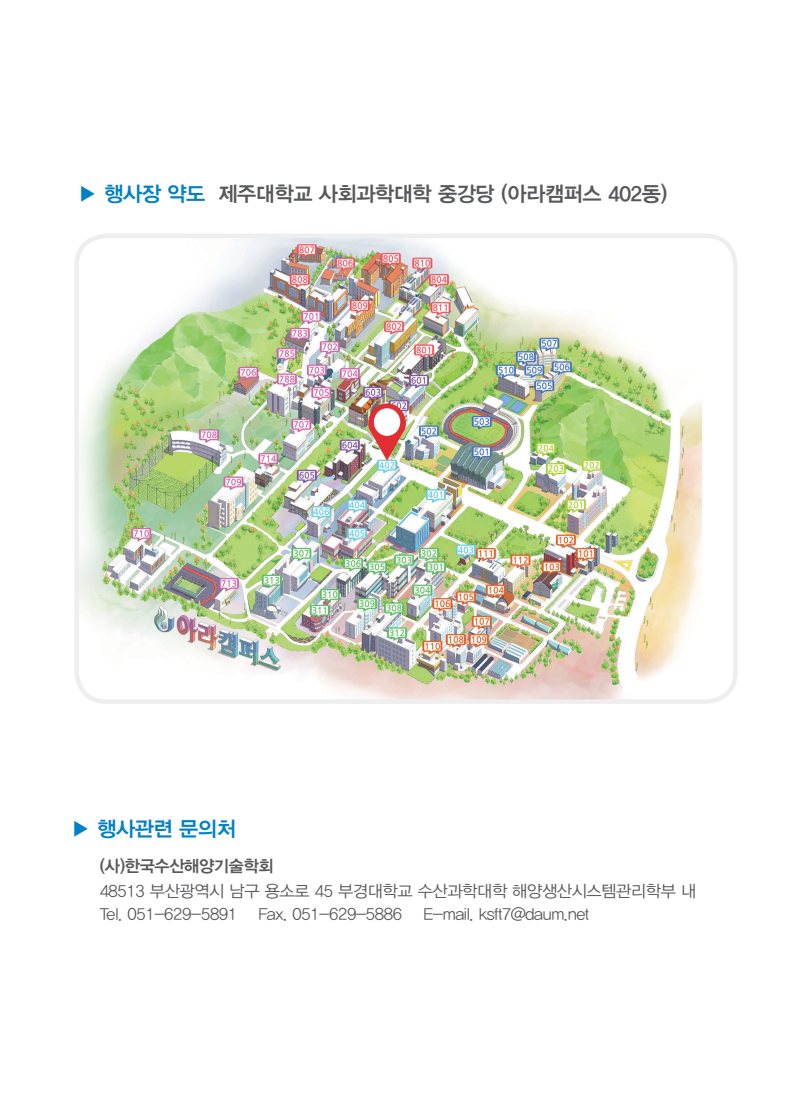
<style>
.page{position:relative;width:808px;height:1106px;background:#fff}
.page>*{position:absolute;margin:0;border:0;box-sizing:border-box;transform-origin:0 0}
.t1{font:20.85px "YDIYGO340";letter-spacing:-.02em;color:#57585a}
.t2{font:20.85px "YDIYGO340";letter-spacing:-.02em;color:#0080c7}
.t3{font:16.5px/22.8px "YDIYGO320";letter-spacing:-.02em;color:#57585a}
.t4{font:16.5px "YDIYGO340";letter-spacing:-.02em;color:#57585a}
.s1{color:#0080c7}
.s2{font-family:"YDIYGO320"}
</style>
<div class="page">
<img style="left:79px;top:239px;width:623px;height:460px">
<div style="left:74px;top:234px;width:664px;height:470px;border:4px solid #eeeeef;border-radius:30px"></div>
<svg style="left:368px;top:403px;width:38px;height:58px"></svg>
<div style="left:374px;top:408px;width:26px;height:28px;background:#fff;border-radius:50%"></div>
<p class="t1" style="left:77px;top:182px;width:592px"><span class="s1">▶ 행사장 약도</span> 제주대학교 사회과학대학 중강당 (아라캠퍼스 402동)</p>
<p class="t2" style="left:70px;top:817px;width:167px"><span class="s2">▶</span> 행사관련 문의처</p>
<p class="t4" style="left:100px;top:856px;width:176px">(사)한국수산해양기술학회</p>
<p class="t3" style="left:100px;top:880px;width:598px">48513 부산광역시 남구 용소로 45 부경대학교 수산과학대학 해양생산시스템관리학부 내<br>Tel. 051-629-5891</p>
<p class="t3" style="left:259px;top:903px;width:145px">Fax. 051-629-5886</p>
<p class="t3" style="left:423px;top:903px;width:167px">E-mail. ksft7@daum.net</p>
</div>
